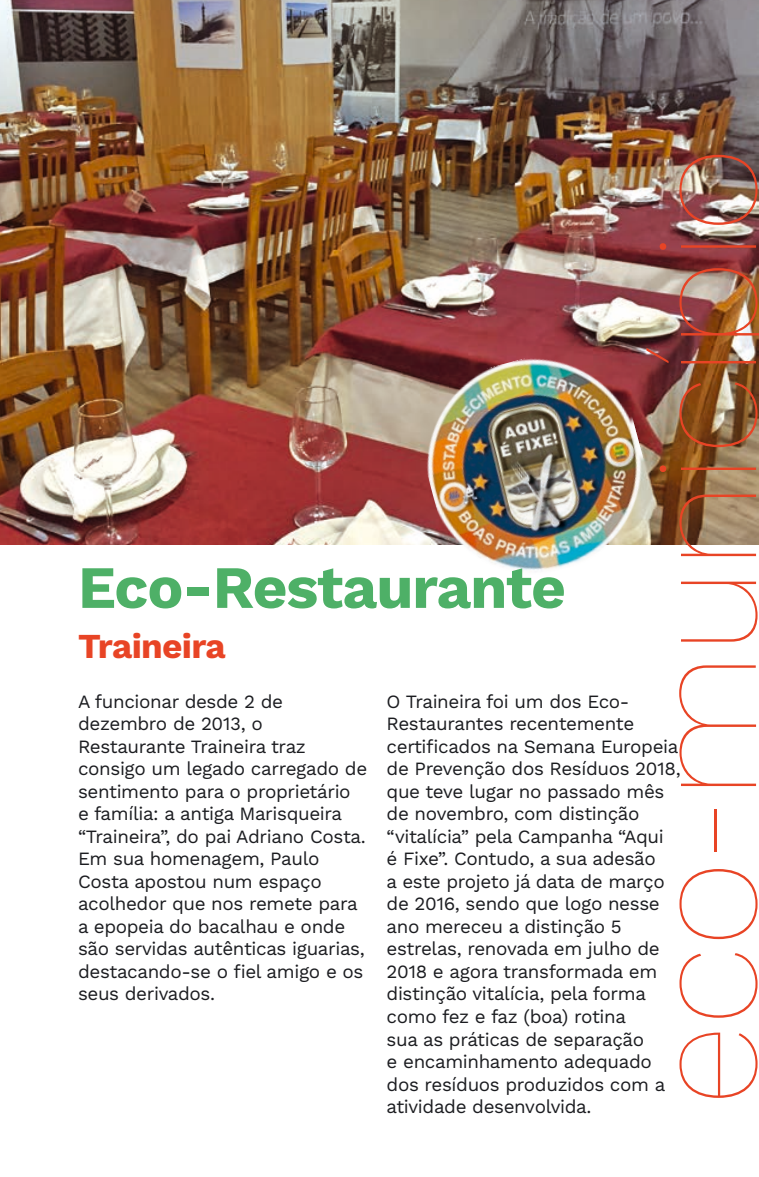
<style>
.page{position:relative;width:759px;height:1177px;background:#fff}
.page>*{position:absolute;margin:0;border:0;box-sizing:border-box;transform-origin:0 0}
.t1{font:100 150px "Work Sans";color:#e84425}
.t2{font:700 60px "Work Sans";letter-spacing:-.02em;color:#4eb067}
.t3{font:700 35px "Work Sans";letter-spacing:-.02em;color:#e84425}
.t4{font:18.75px/22.5px "Work Sans";letter-spacing:-.02em;color:#1b1c20}
</style>
<div class="page">
<img style="left:0;top:0;width:758px;height:544px">
<img style="left:404px;top:335px;width:261px;height:235px">
<h1 class="t1" style="left:616px;top:1105px;width:959px;rotate:-90deg">eco-município</h1>
<h2 class="t2" style="left:78px;top:552px;width:489px">Eco-Restaurante</h2>
<h3 class="t3" style="left:78px;top:625px;width:149px">Traineira</h3>
<p class="t4" style="left:78px;top:691px;width:290px">A funcionar desde 2 de dezembro de 2013, o<br>Restaurante Traineira traz consigo um legado carregado de sentimento para o proprietário<br>e família: a antiga Marisqueira “Traineira”, do pai Adriano Costa.<br>Em sua homenagem, Paulo<br>Costa apostou num espaço acolhedor que nos remete para a epopeia do bacalhau e onde são servidas autênticas iguarias, destacando-se o fiel amigo e os seus derivados.</p>
<p class="t4" style="left:386px;top:691px;width:295px">O Traineira foi um dos Eco-<br>Restaurantes recentemente certificados na Semana Europeia de Prevenção dos Resíduos 2018, que teve lugar no passado mês de novembro, com distinção “vitalícia” pela Campanha “Aqui<br>é Fixe”. Contudo, a sua adesão<br>a este projeto já data de março de 2016, sendo que logo nesse ano mereceu a distinção 5 estrelas, renovada em julho de<br>2018 e agora transformada em distinção vitalícia, pela forma como fez e faz (boa) rotina<br>sua as práticas de separação<br>e encaminhamento adequado dos resíduos produzidos com a atividade desenvolvida.</p>
</div>
